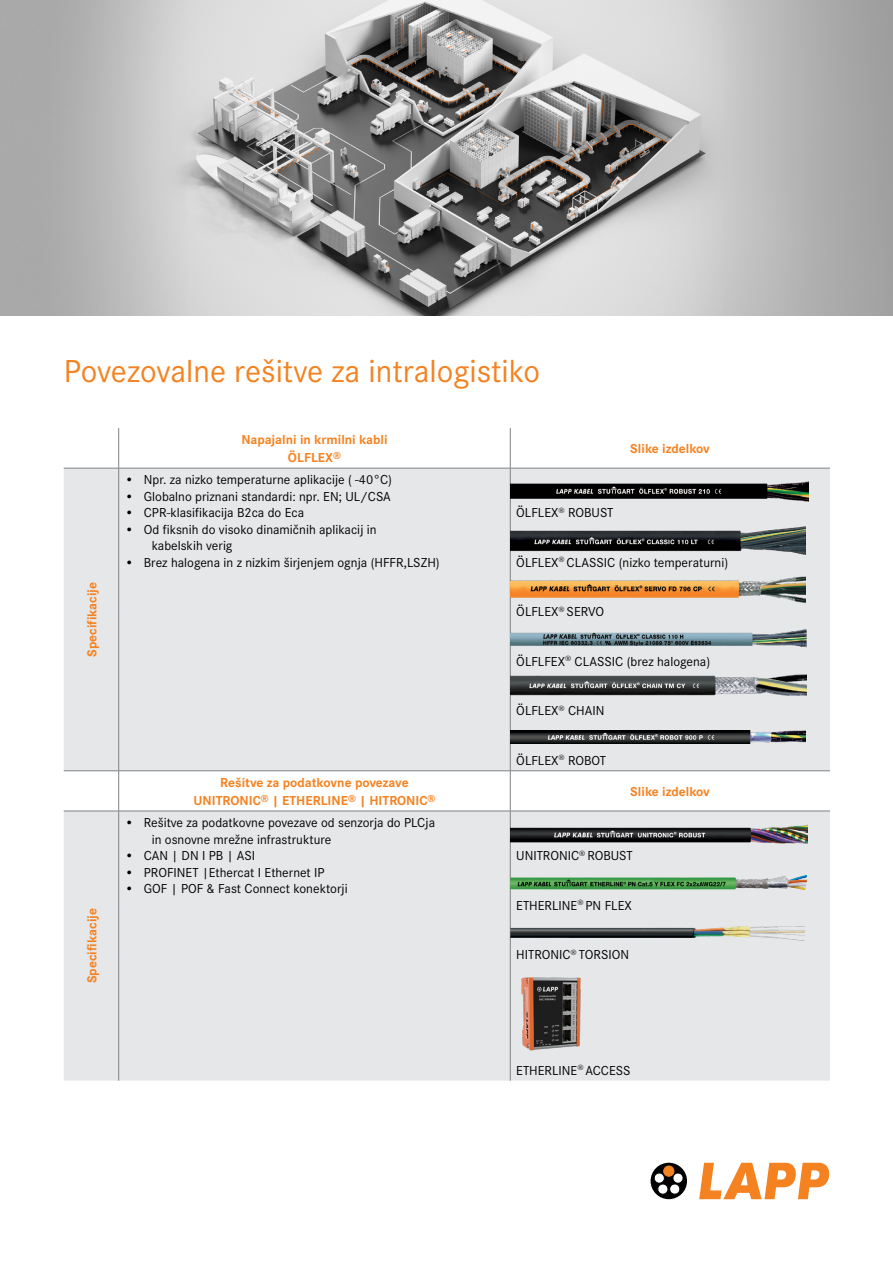
<style>
.page{position:relative;width:893px;height:1263px;background:#fff}
.page>*{position:absolute;margin:0;border:0;box-sizing:border-box;transform-origin:0 0}
.t1{font:33px "Corporate STOT";color:#f58220}
.t2{font:13.5px/16.5px "Corporate STOT";color:#000}
.t3{font:700 13.5px/18px "Corporate STOT";color:#f58220;text-align:center}
</style>
<div class="page">
<svg style="left:64px;top:469px;width:766px;height:611px;background:#e6e7e8"></svg>
<hr style="left:118px;top:428px;width:1px;height:40px;background:#808285">
<hr style="left:510px;top:428px;width:1px;height:40px;background:#808285">
<hr style="left:64px;top:468px;width:55px;height:1px;background:#808285">
<hr style="left:119px;top:468px;width:391px;height:1px;background:#808285">
<hr style="left:118px;top:468px;width:1px;height:303px;background:#808285">
<hr style="left:510px;top:468px;width:320px;height:1px;background:#808285">
<hr style="left:510px;top:468px;width:1px;height:303px;background:#808285">
<hr style="left:64px;top:770px;width:55px;height:1px;background:#808285">
<hr style="left:119px;top:770px;width:391px;height:1px;background:#808285">
<hr style="left:118px;top:771px;width:1px;height:40px;background:#808285">
<hr style="left:510px;top:770px;width:320px;height:1px;background:#808285">
<hr style="left:510px;top:771px;width:1px;height:40px;background:#808285">
<hr style="left:64px;top:811px;width:55px;height:1px;background:#808285">
<hr style="left:119px;top:811px;width:391px;height:1px;background:#808285">
<hr style="left:118px;top:811px;width:1px;height:269px;background:#808285">
<hr style="left:510px;top:811px;width:320px;height:1px;background:#808285">
<hr style="left:510px;top:811px;width:1px;height:269px;background:#808285">
<svg style="left:699px;top:1163px;width:130px;height:36px"></svg>
<div style="left:651px;top:1163px;width:36px;height:36px;background:#000;border-radius:50%"></div>
<svg style="left:653px;top:1172px;width:31px;height:23px"></svg>
<div style="left:664px;top:1166px;width:10px;height:10px;background:#f58220;border-radius:50%"></div>
<div style="left:664px;top:1166px;width:10px;height:10px;border:1px solid #f58220;border-radius:50%"></div>
<img style="left:510px;top:482px;width:298px;height:19px">
<img style="left:510px;top:527px;width:295px;height:27px">
<img style="left:510px;top:577px;width:295px;height:26px">
<img style="left:510px;top:628px;width:298px;height:22px">
<img style="left:510px;top:674px;width:296px;height:21px">
<img style="left:510px;top:730px;width:295px;height:13px">
<img style="left:510px;top:824px;width:297px;height:19px">
<img style="left:510px;top:875px;width:297px;height:15px">
<img style="left:655px;top:926px;width:150px;height:3px">
<img style="left:512px;top:971px;width:72px;height:85px">
<img style="left:0;top:0;width:893px;height:316px">
<h1 class="t1" style="left:64px;top:352px;width:478px">Povezovalne rešitve za intralogistiko</h1>
<p class="t3" style="left:83px;top:657px;width:76px;rotate:-90deg">Specifikacije</p>
<p class="t3" style="left:83px;top:983px;width:76px;rotate:-90deg">Specifikacije</p>
<p class="t3" style="left:241px;top:431px;width:148px">Napajalni in krmilni kabli<br>ÖLFLEX<sup>®</sup></p>
<p class="t3" style="left:630px;top:440px;width:81px">Slike izdelkov</p>
<p class="t2" style="left:125px;top:472px;width:269px">• Npr. za nizko temperaturne aplikacije ( -40°C)</p>
<p class="t2" style="left:125px;top:488px;width:268px">• Globalno priznani standardi: npr. EN; UL/CSA</p>
<p class="t2" style="left:125px;top:505px;width:181px">• CPR-klasifikacija B2ca do Eca</p>
<p class="t2" style="left:152px;top:521px;width:226px;text-indent:-27px">• Od fiksnih do visoko dinamičnih aplikacij in kabelskih verig</p>
<p class="t2" style="left:125px;top:554px;width:316px">• Brez halogena in z nizkim širjenjem ognja (HFFR,LSZH)</p>
<p class="t2" style="left:516px;top:505px;width:99px">ÖLFLEX<sup>®</sup> ROBUST</p>
<p class="t2" style="left:516px;top:554px;width:213px">ÖLFLEX<sup>®</sup> CLASSIC (nizko temperaturni)</p>
<p class="t2" style="left:516px;top:604px;width:89px">ÖLFLEX<sup>®</sup> SERVO</p>
<p class="t2" style="left:516px;top:653px;width:195px">ÖLFLFEX<sup>®</sup> CLASSIC (brez halogena)</p>
<p class="t2" style="left:516px;top:703px;width:90px">ÖLFLEX<sup>®</sup> CHAIN</p>
<p class="t2" style="left:516px;top:752px;width:91px">ÖLFLEX<sup>®</sup> ROBOT</p>
<p class="t3" style="left:193px;top:774px;width:243px">Rešitve za podatkovne povezave<br>UNITRONIC<sup>®</sup> | ETHERLINE<sup>®</sup> | HITRONIC<sup>®</sup></p>
<p class="t3" style="left:630px;top:783px;width:81px">Slike izdelkov</p>
<p class="t2" style="left:152px;top:814px;width:285px;text-indent:-27px">• Rešitve za podatkovne povezave od senzorja do PLCja in osnovne mrežne infrastrukture</p>
<p class="t2" style="left:125px;top:847px;width:132px">• CAN | DN I PB | ASI</p>
<p class="t2" style="left:125px;top:864px;width:201px">• PROFINET |Ethercat I Ethernet IP</p>
<p class="t2" style="left:125px;top:880px;width:224px">• GOF | POF &amp; Fast Connect konektorji</p>
<p class="t2" style="left:516px;top:847px;width:118px">UNITRONIC<sup>®</sup> ROBUST</p>
<p class="t2" style="left:516px;top:897px;width:117px">ETHERLINE<sup>®</sup> PN FLEX</p>
<p class="t2" style="left:516px;top:946px;width:114px">HITRONIC<sup>®</sup> TORSION</p>
<p class="t2" style="left:516px;top:1062px;width:116px">ETHERLINE<sup>®</sup> ACCESS</p>
</div>
